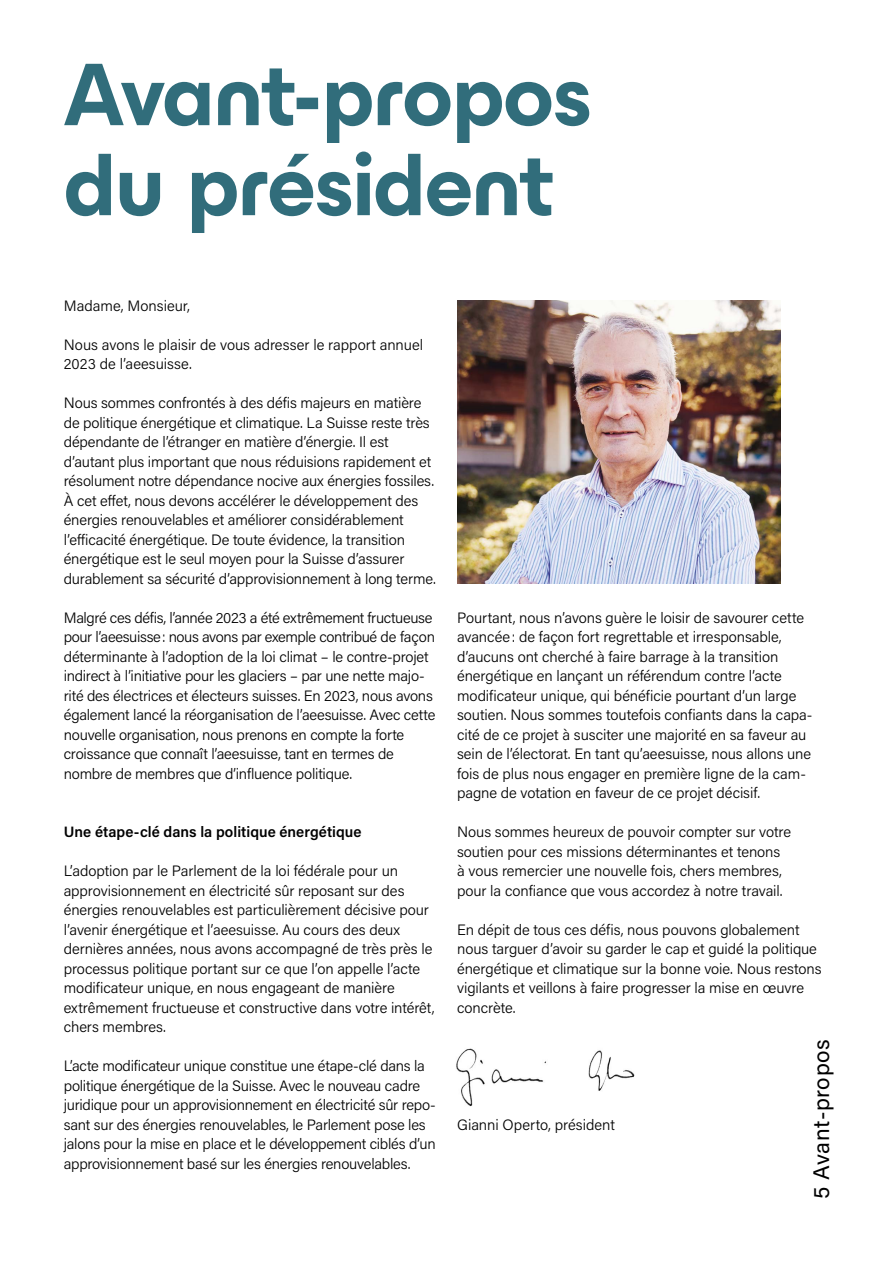
<style>
.page{position:relative;width:893px;height:1263px;background:#fff}
.page>*{position:absolute;margin:0;border:0;box-sizing:border-box;transform-origin:0 0}
.t1{font:90px/90px "ES Build Bold";letter-spacing:-.02em;color:#316d7b}
.t2{font:22.5px "Acumin Pro";letter-spacing:.03em;color:#000}
.t3{font:300 15px/19.5px "Acumin Pro";letter-spacing:-.01em;color:#000}
.t4{font:600 15px "Acumin Pro";letter-spacing:.005em;color:#000}
</style>
<div class="page">
<img style="left:456px;top:1048px;width:179px;height:59px">
<img style="left:457px;top:301px;width:323px;height:283px">
<h1 class="t1" style="left:64px;top:40px;width:530px">Avant-propos du président</h1>
<p class="t3" style="left:64px;top:295px;width:128px">Madame, Monsieur,</p>
<p class="t3" style="left:64px;top:334px;width:361px">Nous avons le plaisir de vous adresser le rapport annuel<br>2023 de l’aeesuisse.</p>
<p class="t3" style="left:64px;top:392px;width:374px">Nous sommes confrontés à des défis majeurs en matière de politique énergétique et climatique. La Suisse reste très dépendante de l’étranger en matière d’énergie. Il est d’autant plus important que nous réduisions rapidement et résolument notre dépendance nocive aux énergies fossiles.<br>À cet effet, nous devons accélérer le développement des énergies renouvelables et améliorer considérablement l’efficacité énergétique. De toute évidence, la transition énergétique est le seul moyen pour la Suisse d’assurer durablement sa sécurité d’approvisionnement à long terme.</p>
<p class="t3" style="left:64px;top:607px;width:373px">Malgré ces défis, l’année 2023 a été extrêmement fructueuse pour l’aeesuisse: nous avons par exemple contribué de façon déterminante à l’adoption de la loi climat – le contre-projet indirect à l’initiative pour les glaciers – par une nette majo&shy;rité des électrices et électeurs suisses. En 2023, nous avons également lancé la réorganisation de l’aeesuisse. Avec cette nouvelle organisation, nous prenons en compte la forte croissance que connaît l’aeesuisse, tant en termes de nombre de membres que d’influence politique.</p>
<p class="t4" style="left:64px;top:821px;width:299px">Une étape-clé dans la politique énergétique</p>
<p class="t3" style="left:64px;top:860px;width:372px">L’adoption par le Parlement de la loi fédérale pour un approvisionnement en électricité sûr reposant sur des énergies renouvelables est particulièrement décisive pour l’avenir énergétique et l’aeesuisse. Au cours des deux dernières années, nous avons accompagné de très près le processus politique portant sur ce que l’on appelle l’acte modificateur unique, en nous engageant de manière extrêmement fructueuse et constructive dans votre intérêt, chers membres.</p>
<p class="t3" style="left:64px;top:1055px;width:374px">L’acte modificateur unique constitue une étape-clé dans la politique énergétique de la Suisse. Avec le nouveau cadre juridique pour un approvisionnement en électricité sûr repo&shy;sant sur des énergies renouvelables, le Parlement pose les jalons pour la mise en place et le développement ciblés d’un approvisionnement basé sur les énergies renouvelables.</p>
<p class="t3" style="left:457px;top:607px;width:357px">Pourtant, nous n’avons guère le loisir de savourer cette avancée: de façon fort regrettable et irresponsable, d’aucuns ont cherché à faire barrage à la transition énergétique en lançant un référendum contre l’acte modificateur unique, qui bénéficie pourtant d’un large soutien. Nous sommes toutefois confiants dans la capa&shy;cité de ce projet à susciter une majorité en sa faveur au sein de l’électorat. En tant qu’aeesuisse, nous allons une fois de plus nous engager en première ligne de la cam&shy;pagne de votation en faveur de ce projet décisif.</p>
<p class="t3" style="left:457px;top:821px;width:335px">Nous sommes heureux de pouvoir compter sur votre soutien pour ces missions déterminantes et tenons à vous remercier une nouvelle fois, chers membres, pour la confiance que vous accordez à notre travail.</p>
<p class="t3" style="left:457px;top:919px;width:366px">En dépit de tous ces défis, nous pouvons globalement nous targuer d’avoir su garder le cap et guidé la politique énergétique et climatique sur la bonne voie. Nous restons vigilants et veillons à faire progresser la mise en œuvre concrète.</p>
<p class="t3" style="left:457px;top:1114px;width:159px">Gianni Operto, président</p>
<h2 class="t2" style="left:806px;top:1199px;width:162px;rotate:-90deg">5 Avant-propos</h2>
</div>
